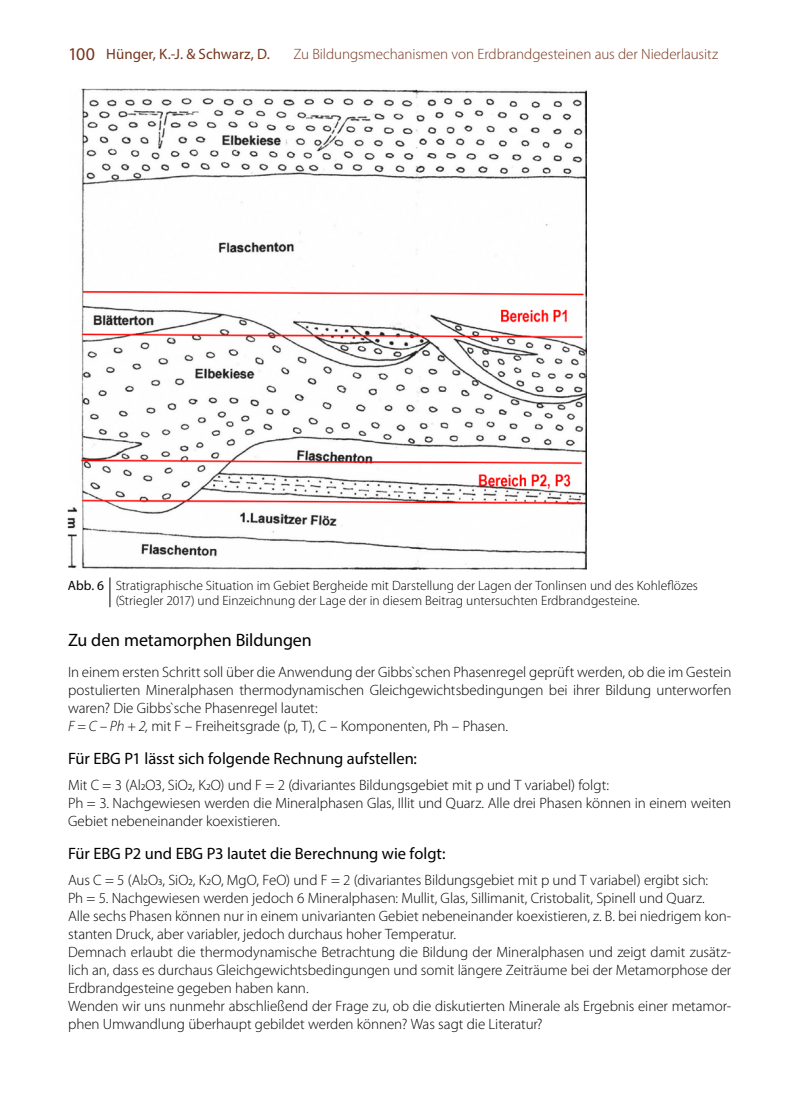
<style>
.page{position:relative;width:808px;height:1106px;background:#fff}
.page>*{position:absolute;margin:0;border:0;box-sizing:border-box;transform-origin:0 0}
.t1{font:18px "Myriad Pro";letter-spacing:-.005em;color:#000}
.t2{font:16.5px "Myriad Pro";letter-spacing:-.005em;color:#000}
.t3{font:300 15px/18px "Myriad Pro";letter-spacing:-.005em;color:#000}
.t4{font:300 15px "Myriad Pro";letter-spacing:-.005em;color:#75361e}
.t5{font:15px "Myriad Pro";color:#75361e}
.t6{font:300 13.5px/15px "Myriad Pro";color:#000}
.t7{font:13.5px "Myriad Pro";color:#000}
.s1{font-size:18px}
.s2{font-style:italic}
</style>
<div class="page">
<img style="left:67px;top:88px;width:519px;height:481px">
<hr style="left:110px;top:577px;width:1px;height:30px;background:#000">
<p class="t5" style="left:68px;top:45px;width:203px"><span class="s1">100</span> Hünger, K.-J. &amp; Schwarz, D.</p>
<p class="t4" style="left:293px;top:46px;width:426px">Zu Bildungsmechanismen von Erdbrandgesteinen aus der Niederlausitz</p>
<p class="t7" style="left:68px;top:577px;width:38px">Abb. 6</p>
<p class="t6" style="left:116px;top:578px;width:584px">Stratigraphische Situation im Gebiet Bergheide mit Darstellung der Lagen der Tonlinsen und des Kohleflözes (Striegler 2017) und Einzeichnung der Lage der in diesem Beitrag untersuchten Erdbrandgesteine.</p>
<p class="t1" style="left:68px;top:629px;width:245px">Zu den metamorphen Bildungen</p>
<p class="t3" style="left:68px;top:663px;width:665px">In einem ersten Schritt soll über die Anwendung der Gibbs`schen Phasenregel geprüft werden, ob die im Gestein postulierten Mineralphasen thermodynamischen Gleichgewichtsbedingungen bei ihrer Bildung unterworfen waren? Die Gibbs`sche Phasenregel lautet:<br><span class="s2">F = C – Ph + 2,</span> mit F – Freiheitsgrade (p, T), C – Komponenten, Ph – Phasen.</p>
<p class="t2" style="left:68px;top:748px;width:350px">Für EBG P1 lässt sich folgende Rechnung aufstellen:</p>
<p class="t3" style="left:68px;top:776px;width:665px">Mit C = 3 (Al2O3, SiO2, K2O) und F = 2 (divariantes Bildungsgebiet mit p und T variabel) folgt:<br>Ph = 3. Nachgewiesen werden die Mineralphasen Glas, Illit und Quarz. Alle drei Phasen können in einem weiten<br>Gebiet nebeneinander koexistieren.</p>
<p class="t2" style="left:68px;top:843px;width:379px">Für EBG P2 und EBG P3 lautet die Berechnung wie folgt:</p>
<p class="t3" style="left:68px;top:871px;width:665px">Aus C = 5 (Al2O3, SiO2, K2O, MgO, FeO) und F = 2 (divariantes Bildungsgebiet mit p und T variabel) ergibt sich:<br>Ph = 5. Nachgewiesen werden jedoch 6 Mineralphasen: Mullit, Glas, Sillimanit, Cristobalit, Spinell und Quarz.<br>Alle sechs Phasen können nur in einem univarianten Gebiet nebeneinander koexistieren, z. B. bei niedrigem kon&shy;stanten Druck, aber variabler, jedoch durchaus hoher Temperatur.<br>Demnach erlaubt die thermodynamische Betrachtung die Bildung der Mineralphasen und zeigt damit zusätz&shy;lich an, dass es durchaus Gleichgewichtsbedingungen und somit längere Zeiträume bei der Metamorphose der Erdbrandgesteine gegeben haben kann.<br>Wenden wir uns nunmehr abschließend der Frage zu, ob die diskutierten Minerale als Ergebnis einer metamor&shy;phen Umwandlung überhaupt gebildet werden können? Was sagt die Literatur?</p>
</div>
